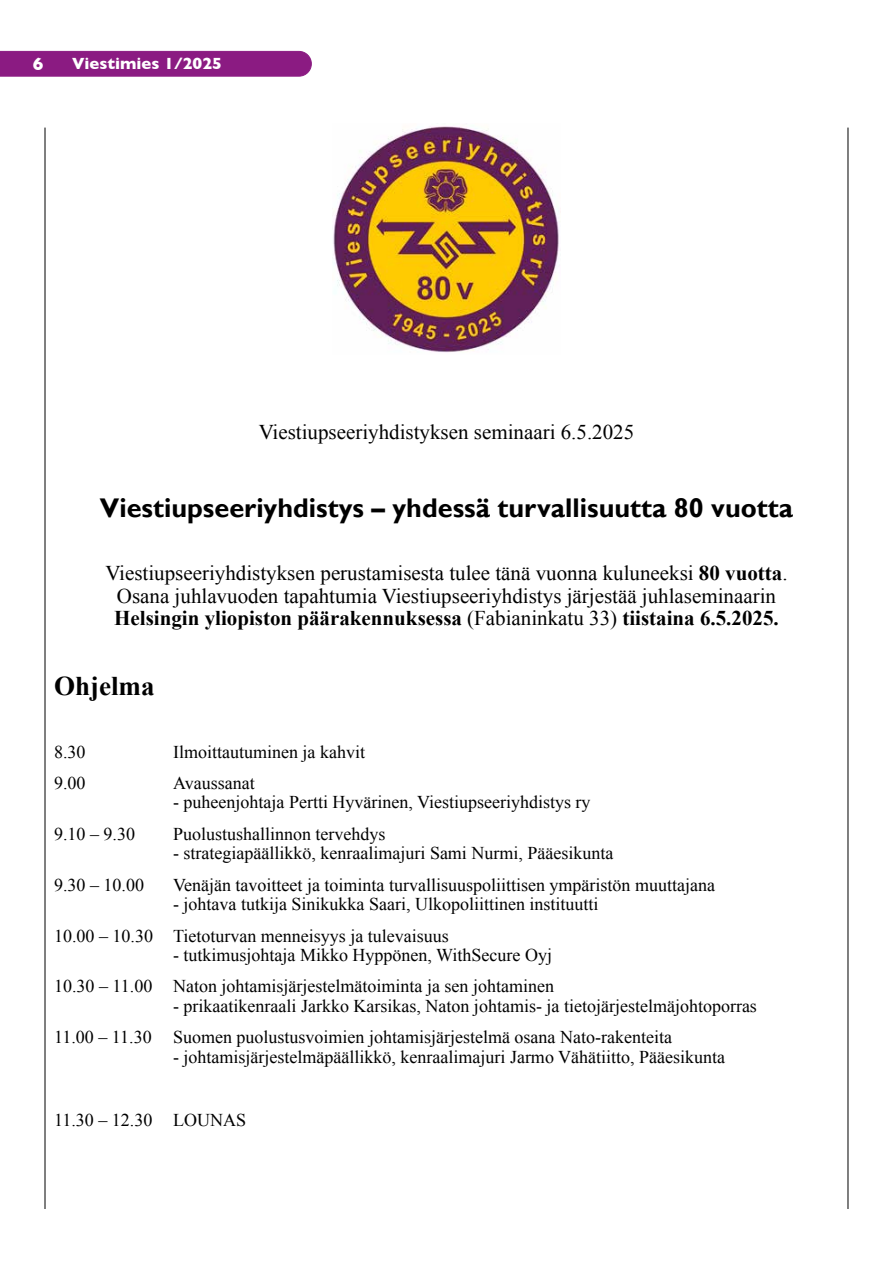
<style>
.page{position:relative;width:893px;height:1263px;background:#fff}
.page>*{position:absolute;margin:0;border:0;box-sizing:border-box;transform-origin:0 0}
.t1{font:700 27px "Gill Sans";color:#000}
.t2{font:700 27px "Times New Roman";color:#000}
.t3{font:21px/22.6px "Times New Roman";color:#000;text-align:center}
.t4{font:18px/31.5px "Times New Roman";color:#000}
.t5{font:700 18px "Gill Sans";color:#fff}
.t6{font:700 16.5px "Gill Sans";color:#fff}
.s1{font-weight:700}
</style>
<div class="page">
<div style="left:0;top:51px;width:312px;height:26px;background:#8b1b82"></div>
<hr style="left:45px;top:128px;width:1px;height:1081px;background:#000">
<hr style="left:848px;top:128px;width:1px;height:1081px;background:#000">
<img style="left:333px;top:126px;width:226px;height:227px">
<p class="t5" style="left:33px;top:49px;width:12px">6</p>
<p class="t6" style="left:72px;top:50px;width:151px">Viestimies 1/2025</p>
<p class="t3" style="left:259px;top:420px;width:377px">Viestiupseeriyhdistyksen seminaari 6.5.2025</p>
<h1 class="t1" style="left:100px;top:492px;width:695px">Viestiupseeriyhdistys – yhdessä turvallisuutta 80 vuotta</h1>
<p class="t3" style="left:105px;top:561px;width:684px">Viestiupseeriyhdistyksen perustamisesta tulee tänä vuonna kuluneeksi <span class="s1">80 vuotta</span>.<br>Osana juhlavuoden tapahtumia Viestiupseeriyhdistys järjestää juhlaseminaarin<br><span class="s1">Helsingin yliopiston päärakennuksessa</span> (Fabianinkatu 33) <span class="s1">tiistaina 6.5.2025.</span></p>
<h1 class="t2" style="left:54px;top:667px;width:102px">Ohjelma</h1>
<p class="t4" style="left:54px;top:735px;width:33px">8.30</p>
<p class="t4" style="left:173px;top:735px;width:193px">Ilmoittautuminen ja kahvit</p>
<p class="t4" style="left:54px;top:767px;width:33px">9.00</p>
<p class="t4" style="left:173px;top:767px;width:83px">Avaussanat</p>
<p class="t4" style="left:173px;top:786px;width:419px">- puheenjohtaja Pertti Hyvärinen, Viestiupseeriyhdistys ry</p>
<p class="t4" style="left:54px;top:818px;width:82px">9.10 – 9.30</p>
<p class="t4" style="left:173px;top:818px;width:214px">Puolustushallinnon tervehdys</p>
<p class="t4" style="left:173px;top:837px;width:442px">- strategiapäällikkö, kenraalimajuri Sami Nurmi, Pääesikunta</p>
<p class="t4" style="left:54px;top:869px;width:91px">9.30 – 10.00</p>
<p class="t4" style="left:173px;top:869px;width:543px">Venäjän tavoitteet ja toiminta turvallisuuspoliittisen ympäristön muuttajana</p>
<p class="t4" style="left:54px;top:888px;width:546px;text-indent:119px">- johtava tutkija Sinikukka Saari, Ulkopoliittinen instituutti<br>10.00 – 10.30 Tietoturvan menneisyys ja tulevaisuus</p>
<p class="t4" style="left:54px;top:939px;width:501px;text-align:right">- tutkimusjohtaja Mikko Hyppönen, WithSecure Oyj<br>10.30 – 11.00 Naton johtamisjärjestelmätoiminta ja sen johtaminen</p>
<p class="t4" style="left:54px;top:990px;width:704px;text-indent:119px">- prikaatikenraali Jarkko Karsikas, Naton johtamis- ja tietojärjestelmäjohtoporras<br>11.00 – 11.30 Suomen puolustusvoimien johtamisjärjestelmä osana Nato-rakenteita</p>
<p class="t4" style="left:173px;top:1041px;width:554px">- johtamisjärjestelmäpäällikkö, kenraalimajuri Jarmo Vähätiitto, Pääesikunta</p>
<p class="t4" style="left:54px;top:1103px;width:194px">11.30 – 12.30 LOUNAS</p>
</div>
